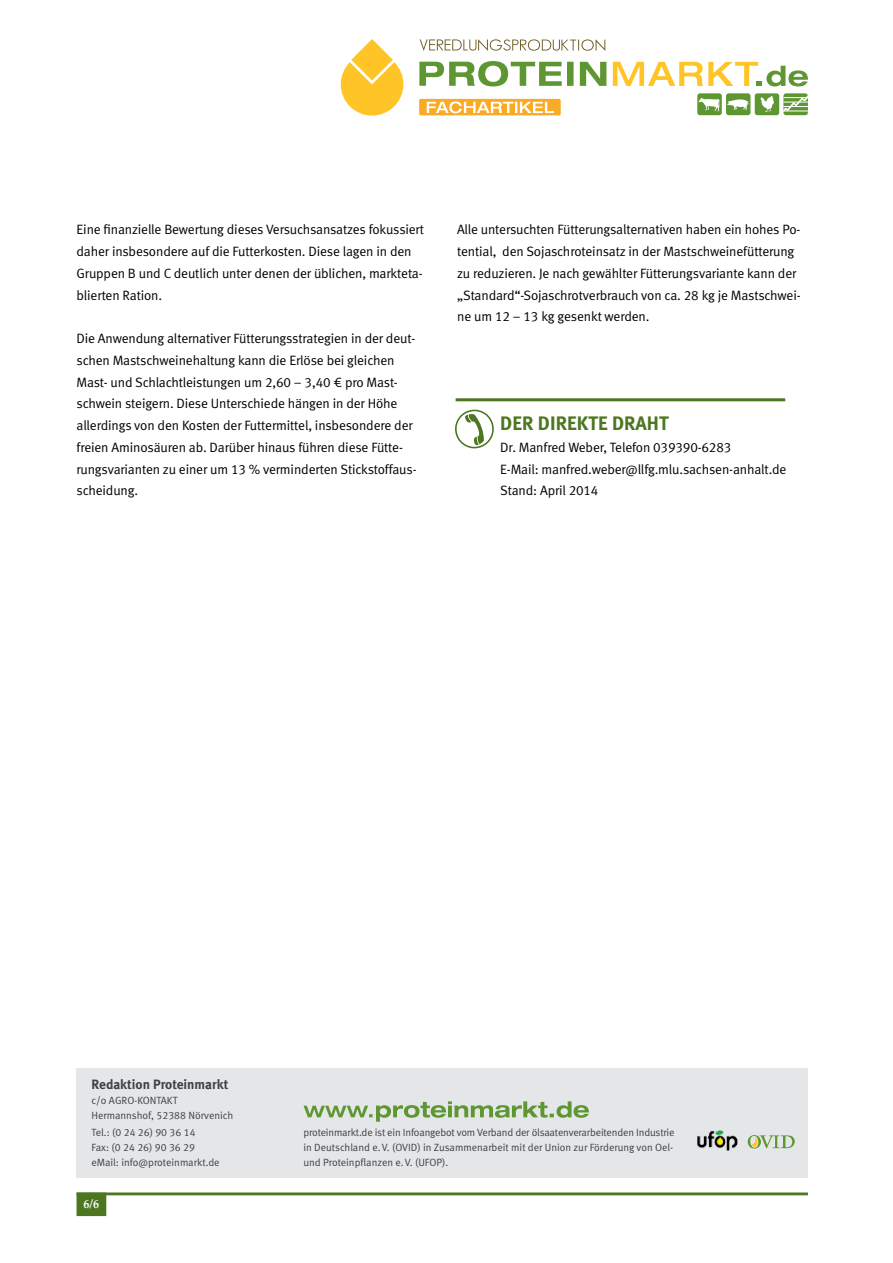
<style>
.page{position:relative;width:893px;height:1263px;background:#fff}
.page>*{position:absolute;margin:0;border:0;box-sizing:border-box;transform-origin:0 0}
.t1{font:19.5px "Meta Bold LF";letter-spacing:.005em;color:#4c7620}
.t2{font:13.5px/21.8px "Meta Normal LF";letter-spacing:-.01em;color:#000}
.t3{font:13.5px "Meta Bold LF";color:#414042}
.t4{font:700 12px "Palatino Linotype";color:#fff}
.t5{font:10.5px/15px "Meta Normal LF";color:#414042}
</style>
<div class="page">
<hr style="left:77px;top:1192px;width:731px;height:3px;background:#4c7620">
<div style="left:77px;top:1192px;width:29px;height:24px;background:#4c7620;border:2px solid #4c7620"></div>
<svg style="left:419px;top:61px;width:143px;height:25px"></svg>
<div style="left:567px;top:62px;width:7px;height:24px;background:#5e9732"></div>
<svg style="left:580px;top:62px;width:26px;height:24px"></svg>
<svg style="left:341px;top:39px;width:62px;height:77px"></svg>
<svg style="left:420px;top:39px;width:185px;height:12px"></svg>
<div style="left:726px;top:93px;width:24px;height:22px;background:#5e9732;border-radius:3px"></div>
<svg style="left:727px;top:99px;width:21px;height:11px"></svg>
<div style="left:697px;top:93px;width:25px;height:22px;background:#5e9732;border-radius:3px"></div>
<svg style="left:699px;top:98px;width:21px;height:13px"></svg>
<div style="left:755px;top:93px;width:24px;height:22px;background:#5e9732;border-radius:3px"></div>
<svg style="left:760px;top:95px;width:14px;height:17px"></svg>
<div style="left:783px;top:93px;width:25px;height:22px;background:#5e9732;border-radius:3px"></div>
<svg style="left:783px;top:93px;width:25px;height:21px"></svg>
<svg style="left:613px;top:62px;width:195px;height:24px"></svg>
<div style="left:419px;top:99px;width:142px;height:16px;background:#fbaa26;border-radius:2px"></div>
<svg style="left:427px;top:101px;width:127px;height:12px"></svg>
<div style="left:77px;top:1068px;width:731px;height:110px;background:#e4e6e7"></div>
<svg style="left:304px;top:1101px;width:285px;height:21px;background:#b9ccad"></svg>
<svg style="left:748px;top:1135px;width:47px;height:13px"></svg>
<img style="left:692px;top:1128px;width:50px;height:27px">
<svg style="left:455px;top:409px;width:39px;height:40px"></svg>
<hr style="left:456px;top:398px;width:329px;height:3px;background:#4c7620">
<p class="t2" style="left:77px;top:219px;width:349px">Eine finanzielle Bewertung dieses Versuchsansatzes fokussiert daher insbesondere auf die Futterkosten. Diese lagen in den Gruppen B und C deutlich unter denen der üblichen, markteta&shy;blierten Ration.</p>
<p class="t2" style="left:77px;top:327px;width:342px">Die Anwendung alternativer Fütterungsstrategien in der deut&shy;schen Mastschweinehaltung kann die Erlöse bei gleichen Mast- und Schlachtleistungen um 2,60 – 3,40 € pro Mast&shy;schwein steigern. Diese Unterschiede hängen in der Höhe allerdings von den Kosten der Futtermittel, insbesondere der freien Aminosäuren ab. Darüber hinaus führen diese Fütte&shy;rungsvarianten zu einer um 13 % verminderten Stickstoffaus&shy;scheidung.</p>
<p class="t2" style="left:457px;top:219px;width:345px">Alle untersuchten Fütterungsalternativen haben ein hohes Po&shy;tential, den Sojaschroteinsatz in der Mastschweinefütterung zu reduzieren. Je nach gewählter Fütterungsvariante kann der „Standard“-Sojaschrotverbrauch von ca. 28 kg je Mastschwei&shy;ne um 12 – 13 kg gesenkt werden.</p>
<h1 class="t1" style="left:500px;top:412px;width:170px">DER DIREKTE DRAHT</h1>
<p class="t2" style="left:500px;top:436px;width:288px">Dr. Manfred Weber, Telefon 039390-6283<br>E-Mail: manfred.weber@llfg.mlu.sachsen-anhalt.de<br>Stand: April 2014</p>
<p class="t3" style="left:91px;top:1076px;width:138px">Redaktion Proteinmarkt</p>
<p class="t5" style="left:91px;top:1093px;width:143px">c/o AGRO-KONTAKT<br>Hermannshof, 52388 Nörvenich</p>
<p class="t5" style="left:91px;top:1124px;width:130px">Tel.: (0 24 26) 90 36 14<br>Fax: (0 24 26) 90 36 29 eMail: info@proteinmarkt.de</p>
<p class="t5" style="left:303px;top:1124px;width:373px;text-align:justify">proteinmarkt.de ist ein Infoangebot vom Verband der ölsaatenverarbeitenden Industrie in Deutschland e.V. (OVID) in Zusammenarbeit mit der Union zur Förderung von Oel&shy;und Proteinpflanzen e.V. (UFOP).</p>
<p class="t4" style="left:84px;top:1195px;width:17px">6/6</p>
</div>
